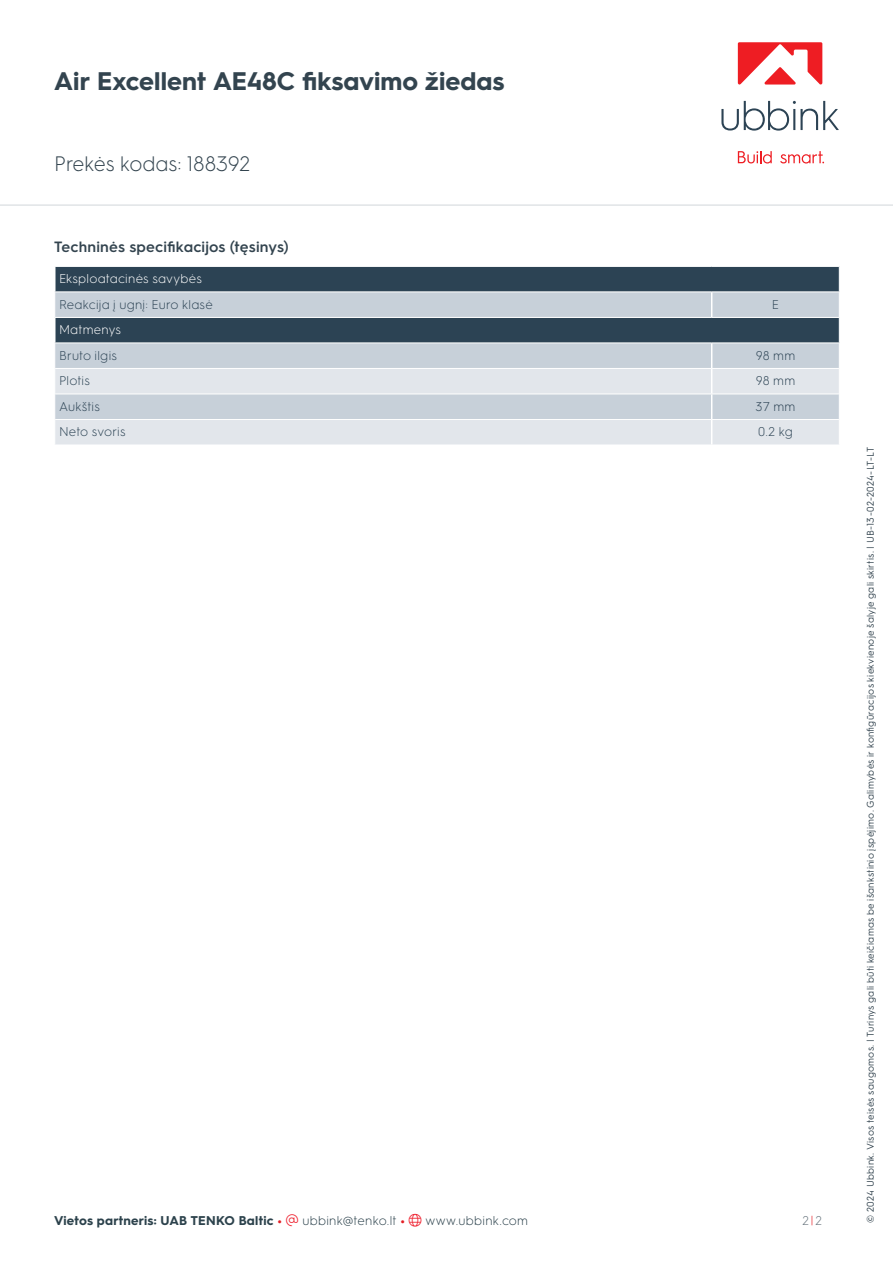
<style>
.page{position:relative;width:893px;height:1263px;background:#fff}
.page>*{position:absolute;margin:0;border:0;box-sizing:border-box;transform-origin:0 0}
.t1{font:700 25.5px "HGS3";color:#33444f}
.t2{font:300 21px "HGS3";color:#33444f}
.t3{font:600 15px "HGS3";letter-spacing:.01em;color:#33444f}
.t4{font:300 12.75px "HGS3";letter-spacing:.015em;color:#2c4354}
.t5{font:700 12.75px "HGS3";letter-spacing:.015em;color:#2c424c}
.t6{font:300 12.75px "HGS3";letter-spacing:.015em;color:#fff}
.t7{font:300 12.75px "HGS3";color:#66737c}
.t8{font:9.75px "HGS3";letter-spacing:.03em;color:#33444f}
.s1{color:#e31e25}
.s2{color:#ee1f2d}
.s3{font-weight:300}
</style>
<div class="page">
<div style="left:56px;top:267px;width:783px;height:24px;background:#2c4354"></div>
<svg style="left:55px;top:292px;width:784px;height:76px;background:#95a2ae"></svg>
<svg style="left:55px;top:369px;width:784px;height:76px;background:#d9dfe5"></svg>
<svg style="left:711px;top:292px;width:1px;height:25px"></svg>
<hr style="left:54px;top:317px;width:658px;height:1px;background:#fff">
<hr style="left:712px;top:317px;width:128px;height:1px;background:#fff">
<hr style="left:54px;top:318px;width:2px;height:24px;background:#fff">
<hr style="left:54px;top:342px;width:658px;height:1px;background:#fff">
<hr style="left:712px;top:342px;width:128px;height:1px;background:#fff">
<hr style="left:55px;top:393px;width:657px;height:1px;background:#fff">
<hr style="left:712px;top:393px;width:127px;height:1px;background:#fff">
<hr style="left:55px;top:419px;width:657px;height:1px;background:#fff">
<hr style="left:712px;top:419px;width:127px;height:1px;background:#fff">
<svg style="left:711px;top:343px;width:1px;height:102px"></svg>
<svg style="left:839px;top:267px;width:1px;height:76px"></svg>
<hr style="left:0;top:204px;width:893px;height:2px;background:#e1e4e6">
<svg style="left:721px;top:101px;width:118px;height:30px"></svg>
<svg style="left:738px;top:151px;width:34px;height:13px"></svg>
<svg style="left:780px;top:151px;width:44px;height:13px"></svg>
<svg style="left:738px;top:42px;width:84px;height:43px"></svg>
<h1 class="t1" style="left:54px;top:63px;width:452px">Air Excellent AE48C fiksavimo žiedas</h1>
<h2 class="t2" style="left:54px;top:150px;width:198px">Prekės kodas: 188392</h2>
<h3 class="t3" style="left:54px;top:236px;width:236px">Techninės specifikacijos (tęsinys)</h3>
<h3 class="t6" style="left:59px;top:270px;width:144px">Eksploatacinės savybės</h3>
<h3 class="t4" style="left:59px;top:296px;width:155px">Reakcija į ugnį: Euro klasė</h3>
<h3 class="t4" style="left:772px;top:296px;width:9px">E</h3>
<h3 class="t6" style="left:59px;top:321px;width:64px">Matmenys</h3>
<h3 class="t4" style="left:59px;top:347px;width:59px">Bruto ilgis</h3>
<h3 class="t4" style="left:756px;top:347px;width:41px">98 mm</h3>
<h3 class="t4" style="left:59px;top:372px;width:32px">Plotis</h3>
<h3 class="t4" style="left:756px;top:372px;width:41px">98 mm</h3>
<h3 class="t4" style="left:59px;top:398px;width:42px">Aukštis</h3>
<h3 class="t4" style="left:756px;top:398px;width:41px">37 mm</h3>
<h3 class="t4" style="left:59px;top:423px;width:68px">Neto svoris</h3>
<h3 class="t4" style="left:758px;top:423px;width:36px">0.2 kg</h3>
<h3 class="t5" style="left:54px;top:1211px;width:476px">Vietos partneris: UAB TENKO Baltic <span class="s1">•</span> <span class="s2">▼</span> <span class="s3">ubbink@tenko.lt</span> <span class="s1">•</span> <span class="s2">●□</span> <span class="s3">www.ubbink.com</span></h3>
<h3 class="t7" style="left:802px;top:1211px;width:21px">2<span class="s1">|</span>2</h3>
<p class="t8" style="left:864px;top:1222px;width:777px;rotate:-90deg">© 2024 Ubbink. Visos teisės saugomos. | Turinys gali būti keičiamas be išankstinio įspėjimo. Galimybės ir konfigūracijos kiekvienoje šalyje gali skirtis. | UB-13-02-2024-LT-LT</p>
</div>
